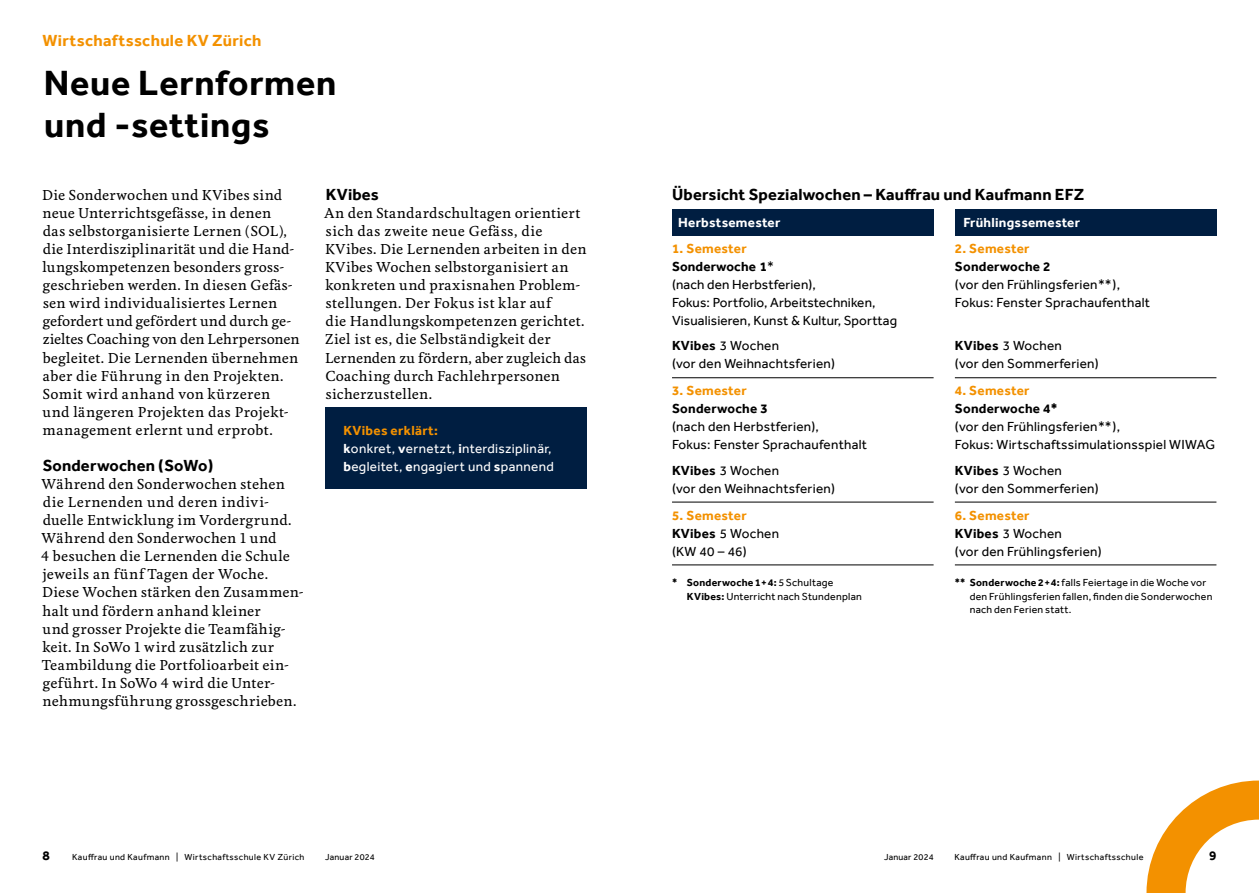
<style>
.page{position:relative;width:1259px;height:893px;background:#fff}
.page>*{position:absolute;margin:0;border:0;box-sizing:border-box;transform-origin:0 0}
.t1{font:700 36px/42px "Effra";letter-spacing:.02em;color:#000}
.t2{font:700 16.5px "Effra";letter-spacing:.01em;color:#000}
.t3{font:700 16.5px "Effra";letter-spacing:.02em;color:#f39100}
.t4{font:500 13.5px/18.1px "Feijoa";letter-spacing:.02em;color:#000}
.t5{font:13.5px/18px "Effra";letter-spacing:.02em;color:#000}
.t6{font:13.5px/18.1px "Effra";letter-spacing:.025em;color:#fff}
.t7{font:700 13.5px "Effra";letter-spacing:.02em;color:#000}
.t8{font:700 13.5px "Effra";letter-spacing:.02em;color:#fff}
.t9{font:700 13.5px "Effra";letter-spacing:.02em;color:#f39100}
.t10{font:10.5px/13.5px "Effra";letter-spacing:.025em;color:#000}
.t11{font:9px "Effra";letter-spacing:.04em;color:#000}
.t12{font:9px "Effra";letter-spacing:.02em;color:#000}
.s1{font-weight:700;color:#f39100}
.s2{font-weight:700}
</style>
<div class="page">
<div style="left:325px;top:408px;width:262px;height:81px;background:#001e41"></div>
<svg style="left:1146px;top:780px;width:113px;height:113px"></svg>
<div style="left:672px;top:209px;width:261px;height:26px;background:#001e41"></div>
<hr style="left:672px;top:377px;width:261px;height:1px;background:#000">
<hr style="left:672px;top:502px;width:261px;height:1px;background:#000">
<hr style="left:672px;top:564px;width:261px;height:1px;background:#000">
<div style="left:955px;top:209px;width:261px;height:26px;background:#001e41"></div>
<hr style="left:955px;top:377px;width:261px;height:1px;background:#000">
<hr style="left:955px;top:502px;width:261px;height:1px;background:#000">
<hr style="left:955px;top:564px;width:261px;height:1px;background:#000">
<p class="t3" style="left:43px;top:31px;width:220px">Wirtschaftsschule KV Zürich</p>
<h1 class="t1" style="left:44px;top:61px;width:294px">Neue Lernformen und -settings</h1>
<p class="t4" style="left:42px;top:186px;width:259px">Die Sonderwochen und KVibes sind neue Unterrichtsgefässe, in denen<br>das selbstorganisierte Lernen (SOL), die Interdisziplinarität und die Hand&shy;lungskompetenzen besonders gross&shy;geschrieben werden. In diesen Gefäs&shy;sen wird individualisiertes Lernen gefordert und gefördert und durch ge&shy;zieltes Coaching von den Lehrpersonen begleitet. Die Lernenden übernehmen aber die Führung in den Projekten.<br>Somit wird anhand von kürzeren und längeren Projekten das Projekt&shy;management erlernt und erprobt.</p>
<p class="t2" style="left:43px;top:456px;width:172px">Sonderwochen (SoWo)</p>
<p class="t4" style="left:41px;top:475px;width:264px">Während den Sonderwochen stehen die Lernenden und deren indivi&shy;duelle Entwicklung im Vordergrund.<br>Während den Sonderwochen 1 und<br>4 besuchen die Lernenden die Schule jeweils an fünf Tagen der Woche.<br>Diese Wochen stärken den Zusammen&shy;halt und fördern anhand kleiner<br>und grosser Projekte die Teamfähig&shy;keit. In SoWo 1 wird zusätzlich zur Teambildung die Portfolioarbeit ein&shy;geführt. In SoWo 4 wird die Unter&shy;nehmungsführung grossgeschrieben.</p>
<p class="t2" style="left:326px;top:184px;width:55px">KVibes</p>
<p class="t4" style="left:324px;top:204px;width:264px">An den Standardschultagen orientiert sich das zweite neue Gefäss, die KVibes. Die Lernenden arbeiten in den KVibes Wochen selbstorganisiert an konkreten und praxisnahen Problem&shy;stellungen. Der Fokus ist klar auf<br>die Handlungskompetenzen gerichtet.<br>Ziel ist es, die Selbständigkeit der Lernenden zu fördern, aber zugleich das Coaching durch Fachlehrpersonen sicherzustellen.</p>
<p class="t6" style="left:343px;top:421px;width:212px"><span class="s1">KVibes erklärt:<br></span><span class="s2">k</span>onkret, <span class="s2">v</span>ernetzt, <span class="s2">i</span>nterdisziplinär, <span class="s2">b</span>egleitet, <span class="s2">e</span>ngagiert und <span class="s2">s</span>pannend</p>
<p class="t2" style="left:672px;top:184px;width:413px">Übersicht Spezialwochen – Kauffrau und Kaufmann EFZ</p>
<p class="t8" style="left:678px;top:214px;width:104px">Herbstsemester</p>
<p class="t5" style="left:672px;top:239px;width:227px"><span class="s1">1. Semester<br></span><span class="s2">Sonderwoche 1</span>*<br>(nach den Herbstferien),<br>Fokus: Portfolio, Arbeitstechniken,<br>Visualisieren, Kunst &amp; Kultur, Sporttag</p>
<p class="t5" style="left:672px;top:337px;width:164px"><span class="s2">KVibes</span> 3 Wochen<br>(vor den Weihnachtsferien)</p>
<p class="t9" style="left:672px;top:383px;width:76px">3. Semester</p>
<p class="t7" style="left:672px;top:401px;width:97px">Sonderwoche 3</p>
<p class="t5" style="left:672px;top:418px;width:197px">(nach den Herbstferien),<br>Fokus: Fenster Sprachaufenthalt</p>
<p class="t5" style="left:672px;top:461px;width:164px"><span class="s2">KVibes</span> 3 Wochen<br>(vor den Weihnachtsferien)</p>
<p class="t5" style="left:672px;top:506px;width:109px"><span class="s1">5. Semester<br></span><span class="s2">KVibes</span> 5 Wochen (KW 40 – 46)</p>
<p class="t8" style="left:963px;top:214px;width:118px">Frühlingssemester</p>
<p class="t9" style="left:955px;top:240px;width:76px">2. Semester</p>
<p class="t7" style="left:955px;top:258px;width:97px">Sonderwoche 2</p>
<p class="t5" style="left:955px;top:275px;width:197px">(vor den Frühlingsferien**),<br>Fokus: Fenster Sprachaufenthalt</p>
<p class="t5" style="left:955px;top:337px;width:145px"><span class="s2">KVibes</span> 3 Wochen<br>(vor den Sommerferien)</p>
<p class="t9" style="left:955px;top:383px;width:76px">4. Semester</p>
<p class="t7" style="left:955px;top:401px;width:104px">Sonderwoche 4*</p>
<p class="t5" style="left:955px;top:418px;width:262px">(vor den Frühlingsferien**),<br>Fokus: Wirtschaftssimulationsspiel WIWAG</p>
<p class="t5" style="left:955px;top:461px;width:145px"><span class="s2">KVibes</span> 3 Wochen<br>(vor den Sommerferien)</p>
<p class="t5" style="left:955px;top:506px;width:148px"><span class="s1">6. Semester<br></span><span class="s2">KVibes</span> 3 Wochen<br>(vor den Frühlingsferien)</p>
<p class="t10" style="left:687px;top:576px;width:176px;text-indent:-15px"><span class="s2">* Sonderwoche 1+4:</span> 5 Schultage<br><span class="s2">KVibes:</span> Unterricht nach Stundenplan</p>
<p class="t10" style="left:969px;top:576px;width:244px;text-indent:-15px"><span class="s2">** Sonderwoche 2+4:</span> falls Feiertage in die Woche vor den Frühlingsferien fallen, finden die Sonderwochen nach den Ferien statt.</p>
<p class="t7" style="left:43px;top:847px;width:9px">8</p>
<p class="t11" style="left:72px;top:851px;width:234px">Kauffrau und Kaufmann | Wirtschaftsschule KV Zürich</p>
<p class="t12" style="left:325px;top:851px;width:51px">Januar 2024</p>
<p class="t12" style="left:884px;top:851px;width:51px">Januar 2024</p>
<p class="t11" style="left:954px;top:851px;width:234px">Kauffrau und Kaufmann | Wirtschaftsschule KV Zürich</p>
<p class="t7" style="left:1209px;top:847px;width:9px">9</p>
</div>
